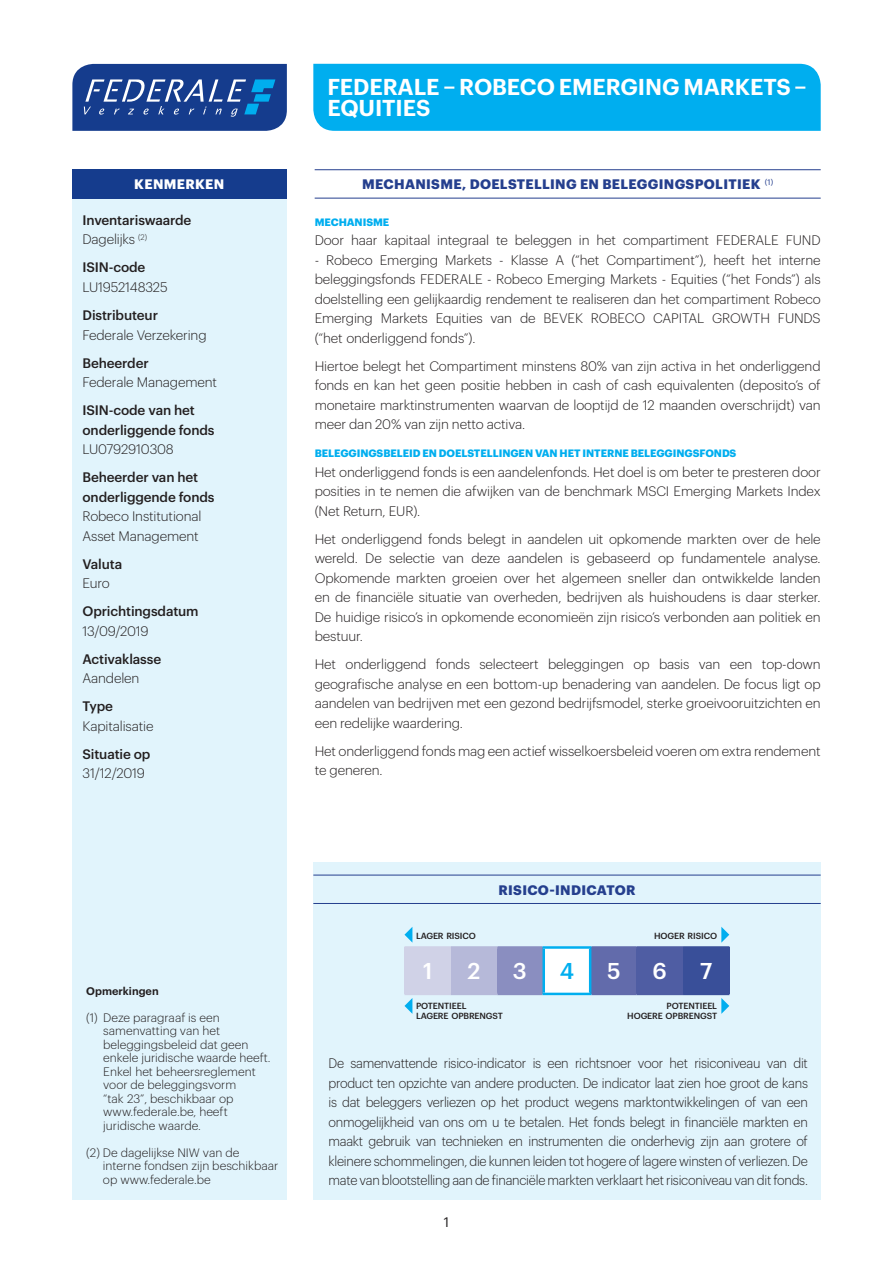
<style>
.page{position:relative;width:893px;height:1263px;background:#fff}
.page>*{position:absolute;margin:0;border:0;box-sizing:border-box;transform-origin:0 0}
.t1{font:600 22.5px/21px "Graphik";letter-spacing:-.005em;color:#fff}
.t2{font:500 22.35px "Graphik";color:#fff}
.t3{font:500 22.35px "Graphik";color:#00aeef}
.t4{font:300 13.5px/19.5px "Graphik";letter-spacing:-.01em;color:#231f20}
.t5{font:300 13.5px/19.5px "Graphik";letter-spacing:-.01em;color:#231f20;text-align:justify;scale:.95 1}
.t6{font:500 13.5px/19.5px "Graphik";letter-spacing:-.01em;color:#231f20}
.t7{font:700 13.5px "Graphik";letter-spacing:.025em;color:#253f8e}
.t8{font:700 13.5px "Graphik";letter-spacing:.025em;color:#fff}
.t9{font:13.5px "Graphik";color:#231f20}
.t10{font:300 12px/13.5px "Graphik";color:#231f20}
.t11{font:600 10.8px "Graphik";color:#231f20}
.t12{font:700 10.5px "Graphik";letter-spacing:-.005em;color:#00aeef}
.t13{font:500 8.7px "Graphik";letter-spacing:-.015em;color:#231f20}
.s1{font-weight:300}
.s2{font-weight:500}
</style>
<div class="page">
<div style="left:313px;top:862px;width:508px;height:337px;background:#e1f4fc"></div>
<div style="left:72px;top:169px;width:215px;height:1030px;background:#e1f4fc"></div>
<div style="left:72px;top:169px;width:215px;height:30px;background:#153c8d"></div>
<div style="left:313px;top:64px;width:508px;height:67px;background:#00aeef"></div>
<hr style="left:315px;top:169px;width:506px;height:1px;background:#253f8e">
<hr style="left:315px;top:198px;width:506px;height:1px;background:#253f8e">
<div style="left:404px;top:947px;width:47px;height:47px;background:#d0d2e7"></div>
<div style="left:451px;top:947px;width:46px;height:47px;background:#b6b9d9"></div>
<div style="left:497px;top:947px;width:47px;height:47px;background:#8a8ec0"></div>
<div style="left:544px;top:947px;width:46px;height:47px;background:#fff"></div>
<div style="left:590px;top:947px;width:47px;height:47px;background:#626bab"></div>
<div style="left:637px;top:947px;width:46px;height:47px;background:#4f5da3"></div>
<div style="left:683px;top:947px;width:46px;height:47px;background:#394f99"></div>
<hr style="left:404px;top:946px;width:47px;height:3px;background:#d0d2e7">
<hr style="left:404px;top:993px;width:47px;height:2px;background:#d0d2e7">
<hr style="left:591px;top:946px;width:46px;height:3px;background:#626bab">
<hr style="left:591px;top:993px;width:46px;height:2px;background:#626bab">
<hr style="left:637px;top:946px;width:46px;height:3px;background:#4f5da3">
<hr style="left:637px;top:993px;width:46px;height:2px;background:#4f5da3">
<hr style="left:683px;top:946px;width:46px;height:3px;background:#394f99">
<hr style="left:683px;top:993px;width:46px;height:2px;background:#394f99">
<hr style="left:497px;top:946px;width:45px;height:3px;background:#8a8ec0">
<hr style="left:497px;top:993px;width:45px;height:2px;background:#8a8ec0">
<hr style="left:542px;top:946px;width:49px;height:3px;background:#00aeef">
<hr style="left:542px;top:949px;width:3px;height:44px;background:#00aeef">
<hr style="left:589px;top:949px;width:2px;height:44px;background:#00aeef">
<hr style="left:542px;top:993px;width:49px;height:2px;background:#00aeef">
<hr style="left:451px;top:946px;width:46px;height:3px;background:#b6b9d9">
<hr style="left:451px;top:993px;width:46px;height:2px;background:#b6b9d9">
<svg style="left:404px;top:927px;width:8px;height:15px"></svg>
<svg style="left:721px;top:927px;width:8px;height:16px"></svg>
<svg style="left:404px;top:998px;width:8px;height:16px"></svg>
<svg style="left:721px;top:998px;width:8px;height:16px"></svg>
<hr style="left:313px;top:875px;width:508px;height:1px;background:#253f8e">
<hr style="left:313px;top:903px;width:508px;height:1px;background:#253f8e">
<svg style="left:72px;top:64px;width:215px;height:67px;background:#2b529b"></svg>
<p class="t8" style="left:134px;top:174px;width:92px">KENMERKEN</p>
<p class="t6" style="left:82px;top:209px;width:110px">Inventariswaarde<br><span class="s1">Dagelijks</span> <sup>(2)</sup></p>
<p class="t4" style="left:82px;top:257px;width:87px"><span class="s2">ISIN-code<br></span>LU1952148325</p>
<p class="t4" style="left:82px;top:304px;width:126px"><span class="s2">Distributeur<br></span>Federale Verzekering</p>
<p class="t4" style="left:82px;top:352px;width:136px"><span class="s2">Beheerder<br></span>Federale Management</p>
<p class="t6" style="left:82px;top:399px;width:134px">ISIN-code van het onderliggende fonds<br><span class="s1">LU0792910308</span></p>
<p class="t4" style="left:82px;top:466px;width:134px"><span class="s2">Beheerder van het onderliggende fonds<br></span>Robeco Institutional<br>Asset Management</p>
<p class="t6" style="left:82px;top:553px;width:41px">Valuta<br><span class="s1">Euro</span></p>
<p class="t6" style="left:82px;top:600px;width:118px">Oprichtingsdatum<br><span class="s1">13/09/2019</span></p>
<p class="t6" style="left:82px;top:648px;width:80px">Activaklasse<br><span class="s1">Aandelen</span></p>
<p class="t4" style="left:82px;top:695px;width:72px"><span class="s2">Type<br></span>Kapitalisatie</p>
<p class="t6" style="left:82px;top:743px;width:69px">Situatie op<br><span class="s1">31/12/2019</span></p>
<p class="t1" style="left:327px;top:74px;width:481px">FEDERALE – ROBECO EMERGING MARKETS –<br>EQUITIES</p>
<p class="t7" style="left:362px;top:174px;width:413px">MECHANISME, DOELSTELLING EN BELEGGINGSPOLITIEK <sup>(1)</sup></p>
<p class="t12" style="left:315px;top:214px;width:76px">MECHANISME</p>
<p class="t4" style="left:315px;top:230px;width:507px">Door haar kapitaal integraal te beleggen in het compartiment FEDERALE FUND</p>
<p class="t4" style="left:315px;top:249px;width:508px;text-align:justify">- Robeco Emerging Markets - Klasse A (“het Compartiment”), heeft het interne beleggingsfonds FEDERALE - Robeco Emerging Markets - Equities (“het Fonds”) als doelstelling een gelijkaardig rendement te realiseren dan het compartiment Robeco Emerging Markets Equities van de BEVEK ROBECO CAPITAL GROWTH FUNDS (“het onderliggend fonds”).</p>
<p class="t4" style="left:315px;top:355px;width:507px;text-align:justify">Hiertoe belegt het Compartiment minstens 80% van zijn activa in het onderliggend fonds en kan het geen positie hebben in cash of cash equivalenten (deposito’s of monetaire marktinstrumenten waarvan de looptijd de 12 maanden overschrijdt) van meer dan 20% van zijn netto activa.</p>
<p class="t12" style="left:315px;top:445px;width:423px">BELEGGINGSBELEID EN DOELSTELLINGEN VAN HET INTERNE BELEGGINGSFONDS</p>
<p class="t4" style="left:315px;top:461px;width:508px;text-align:justify">Het onderliggend fonds is een aandelenfonds. Het doel is om beter te presteren door posities in te nemen die afwijken van de benchmark MSCI Emerging Markets Index (Net Return, EUR).</p>
<p class="t4" style="left:315px;top:528px;width:508px;text-align:justify">Het onderliggend fonds belegt in aandelen uit opkomende markten over de hele wereld. De selectie van deze aandelen is gebaseerd op fundamentele analyse.<br>Opkomende markten groeien over het algemeen sneller dan ontwikkelde landen en de financiële situatie van overheden, bedrijven als huishoudens is daar sterker.<br>De huidige risico’s in opkomende economieën zijn risico’s verbonden aan politiek en bestuur.</p>
<p class="t4" style="left:315px;top:654px;width:508px;text-align:justify">Het onderliggend fonds selecteert beleggingen op basis van een top-down geografische analyse en een bottom-up benadering van aandelen. De focus ligt op aandelen van bedrijven met een gezond bedrijfsmodel, sterke groeivooruitzichten en een redelijke waardering.</p>
<p class="t4" style="left:315px;top:740px;width:507px">Het onderliggend fonds mag een actief wisselkoersbeleid voeren om extra rendement te generen.</p>
<p class="t11" style="left:86px;top:982px;width:74px">Opmerkingen</p>
<p class="t10" style="left:103px;top:1010px;width:169px;text-indent:-17px">(1) Deze paragraaf is een samenvatting van het beleggingsbeleid dat geen enkele juridische waarde heeft.<br>Enkel het beheersreglement voor de beleggingsvorm<br>“tak 23”, beschikbaar op www.federale.be, heeft juridische waarde.</p>
<p class="t10" style="left:103px;top:1145px;width:177px;text-indent:-17px">(2) De dagelijkse NIW van de interne fondsen zijn beschikbaar op www.federale.be</p>
<p class="t13" style="left:416px;top:929px;width:61px">LAGER RISICO</p>
<p class="t7" style="left:498px;top:879px;width:139px">RISICO-INDICATOR</p>
<p class="t13" style="left:654px;top:929px;width:64px">HOGER RISICO</p>
<p class="t2" style="left:423px;top:954px;width:11px">1</p>
<p class="t2" style="left:468px;top:954px;width:14px">2</p>
<p class="t2" style="left:513px;top:954px;width:15px">3</p>
<p class="t3" style="left:560px;top:954px;width:16px">4</p>
<p class="t2" style="left:607px;top:954px;width:15px">5</p>
<p class="t2" style="left:653px;top:954px;width:16px">6</p>
<p class="t2" style="left:700px;top:954px;width:14px">7</p>
<p class="t13" style="left:416px;top:999px;width:52px">POTENTIEEL</p>
<p class="t13" style="left:416px;top:1009px;width:88px">LAGERE OPBRENGST</p>
<p class="t13" style="left:667px;top:999px;width:52px">POTENTIEEL</p>
<p class="t13" style="left:627px;top:1009px;width:91px">HOGERE OPBRENGST</p>
<p class="t5" style="left:328px;top:1053px;width:506px">De samenvattende risico-indicator is een richtsnoer voor het risiconiveau van dit product ten opzichte van andere producten. De indicator laat zien hoe groot de kans is dat beleggers verliezen op het product wegens marktontwikkelingen of van een onmogelijkheid van ons om u te betalen. Het fonds belegt in financiële markten en maakt gebruik van technieken en instrumenten die onderhevig zijn aan grotere of kleinere schommelingen, die kunnen leiden tot hogere of lagere winsten of verliezen. De mate van blootstelling aan de financiële markten verklaart het risiconiveau van dit fonds.</p>
<p class="t9" style="left:444px;top:1212px;width:7px">1</p>
</div>
